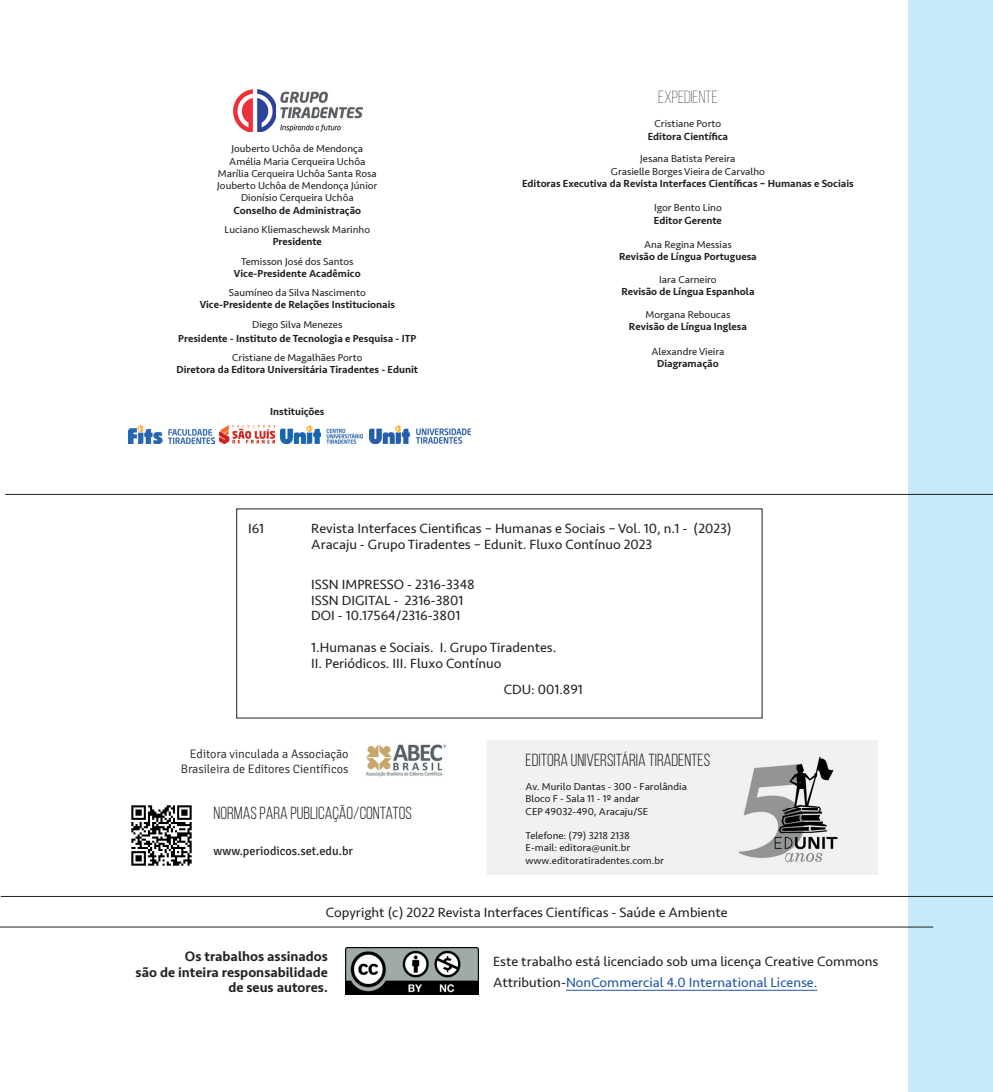
<style>
.page{position:relative;width:993px;height:1092px;background:#fff}
.page>*{position:absolute;margin:0;border:0;box-sizing:border-box;transform-origin:0 0}
.t1{font:17.5px "Bebas Neue";color:#231f20}
.t2{font:300 17.5px "Bebas Neue";color:#231f20}
.t3{font:14px/15.8px "Seravek";color:#231f20}
.t4{font:500 14px/15.8px "Seravek";color:#231f20;text-align:right}
.t5{font:300 12.25px/14.7px "Signika";color:#231f20;text-align:right}
.t6{font:12.25px "Signika";color:#231f20}
.t7{font:10.5px/12.2px "Seravek";color:#231f20;text-align:center}
.t8{font:500 10.5px "Seravek";color:#231f20}
.s1{color:#1e56a6}
</style>
<div class="page">
<div style="left:908px;top:0;width:84px;height:1091px;background:#c6eafa"></div>
<hr style="left:5px;top:494px;width:987px;height:1px;background:#231f20">
<img style="left:129px;top:425px;width:85px;height:18px">
<img style="left:220px;top:425px;width:54px;height:18px">
<img style="left:280px;top:425px;width:82px;height:18px">
<img style="left:369px;top:425px;width:101px;height:18px">
<img style="left:234px;top:89px;width:128px;height:43px">
<hr style="left:1px;top:896px;width:991px;height:1px;background:#231f20">
<hr style="left:566px;top:989px;width:251px;height:1px;background:#1e56a6">
<img style="left:345px;top:947px;width:133px;height:47px">
<hr style="left:0;top:926px;width:932px;height:1px;background:#231f20">
<div style="left:487px;top:740px;width:391px;height:134px;background:#f0f1f2"></div>
<img style="left:131px;top:805px;width:61px;height:61px">
<img style="left:732px;top:752px;width:107px;height:112px">
<img style="left:366px;top:744px;width:81px;height:33px">
<p class="t7" style="left:217px;top:143px;width:161px">Jouberto Uchôa de Mendonça<br>Amélia Maria Cerqueira Uchôa<br>Marília Cerqueira Uchôa Santa Rosa<br>Jouberto Uchôa de Mendonça Júnior<br>Dionísio Cerqueira Uchôa</p>
<p class="t8" style="left:233px;top:204px;width:129px">Conselho de Administração</p>
<p class="t7" style="left:224px;top:223px;width:147px">Luciano Kliemaschewsk Marinho</p>
<p class="t8" style="left:273px;top:235px;width:51px">Presidente</p>
<p class="t7" style="left:241px;top:255px;width:114px">Temisson José dos Santos</p>
<p class="t8" style="left:234px;top:267px;width:128px">Vice-Presidente Acadêmico</p>
<p class="t7" style="left:229px;top:286px;width:138px">Saumíneo da Silva Nascimento</p>
<p class="t8" style="left:200px;top:298px;width:197px">Vice-Presidente de Relações Institucionais</p>
<p class="t7" style="left:252px;top:318px;width:92px">Diego Silva Menezes</p>
<p class="t8" style="left:178px;top:331px;width:239px">Presidente - Instituto de Tecnologia e Pesquisa - ITP</p>
<p class="t7" style="left:232px;top:351px;width:132px">Cristiane de Magalhães Porto</p>
<p class="t8" style="left:176px;top:363px;width:243px">Diretora da Editora Universitária Tiradentes - Edunit</p>
<p class="t8" style="left:270px;top:405px;width:56px">Instituições</p>
<h1 class="t2" style="left:658px;top:87px;width:61px">EXPEDIENTE</h1>
<p class="t7" style="left:654px;top:118px;width:68px">Cristiane Porto</p>
<p class="t8" style="left:647px;top:129px;width:82px">Editora Científica</p>
<p class="t7" style="left:610px;top:153px;width:155px">Jesana Batista Pereira<br>Grasielle Borges Vieira de Carvalho</p>
<p class="t8" style="left:522px;top:177px;width:333px">Editoras Executiva da Revista Interfaces Científicas – Humanas e Sociais</p>
<p class="t7" style="left:653px;top:202px;width:69px">Igor Bento Lino</p>
<p class="t8" style="left:653px;top:213px;width:69px">Editor Gerente</p>
<p class="t7" style="left:643px;top:238px;width:89px">Ana Regina Messias</p>
<p class="t8" style="left:619px;top:250px;width:139px">Revisão de Língua Portuguesa</p>
<p class="t7" style="left:659px;top:273px;width:59px">Iara Carneiro</p>
<p class="t8" style="left:621px;top:285px;width:135px">Revisão de Língua Espanhola</p>
<p class="t7" style="left:645px;top:308px;width:86px">Morgana Reboucas</p>
<p class="t8" style="left:628px;top:320px;width:119px">Revisão de Língua Inglesa</p>
<p class="t7" style="left:651px;top:345px;width:74px">Alexandre Vieira</p>
<p class="t8" style="left:657px;top:357px;width:63px">Diagramação</p>
<h2 class="t3" style="left:248px;top:520px;width:17px">I61</h2>
<h2 class="t3" style="left:311px;top:520px;width:421px">Revista Interfaces Cientificas – Humanas e Sociais – Vol. 10, n.1 - (2023)<br>Aracaju - Grupo Tiradentes – Edunit. Fluxo Contínuo 2023</h2>
<h2 class="t3" style="left:311px;top:576px;width:165px">ISSN IMPRESSO - 2316-3348<br>ISSN DIGITAL - 2316-3801<br>DOI - 10.17564/2316-3801</h2>
<h2 class="t3" style="left:311px;top:639px;width:246px">1.Humanas e Sociais. I. Grupo Tiradentes.<br>II. Periódicos. III. Fluxo Contínuo</h2>
<h2 class="t3" style="left:503px;top:681px;width:81px">CDU: 001.891</h2>
<p class="t5" style="left:181px;top:747px;width:169px">Editora vinculada a Associação<br>Brasileira de Editores Científicos</p>
<h1 class="t1" style="left:213px;top:804px;width:200px">NORMAS PARA PUBLICAÇÃO/CONTATOS</h1>
<p class="t6" style="left:213px;top:844px;width:141px">www.periodicos.set.edu.br</p>
<h1 class="t1" style="left:525px;top:750px;width:186px">EDITORA UNIVERSITÁRIA TIRADENTES</h1>
<p class="t7" style="left:525px;top:780px;width:163px;text-align:left">Av. Murilo Dantas - 300 - Farolândia<br>Bloco F - Sala 11 - 1º andar<br>CEP 49032-490, Aracaju/SE</p>
<p class="t7" style="left:525px;top:829px;width:140px;text-align:left">Telefone: (79) 3218 2138<br>E-mail: editora@unit.br www.editoratiradentes.com.br</p>
<h2 class="t3" style="left:326px;top:904px;width:403px">Copyright (c) 2022 Revista Interfaces Científicas - Saúde e Ambiente</h2>
<h2 class="t4" style="left:136px;top:948px;width:194px">Os trabalhos assinados<br>são de inteira responsabilidade de seus autores.</h2>
<h2 class="t3" style="left:493px;top:950px;width:386px;line-height:21px">Este trabalho está licenciado sob uma licença Creative Commons<br>Attribution-<span class="s1">NonCommercial 4.0 International License.</span></h2>
</div>
